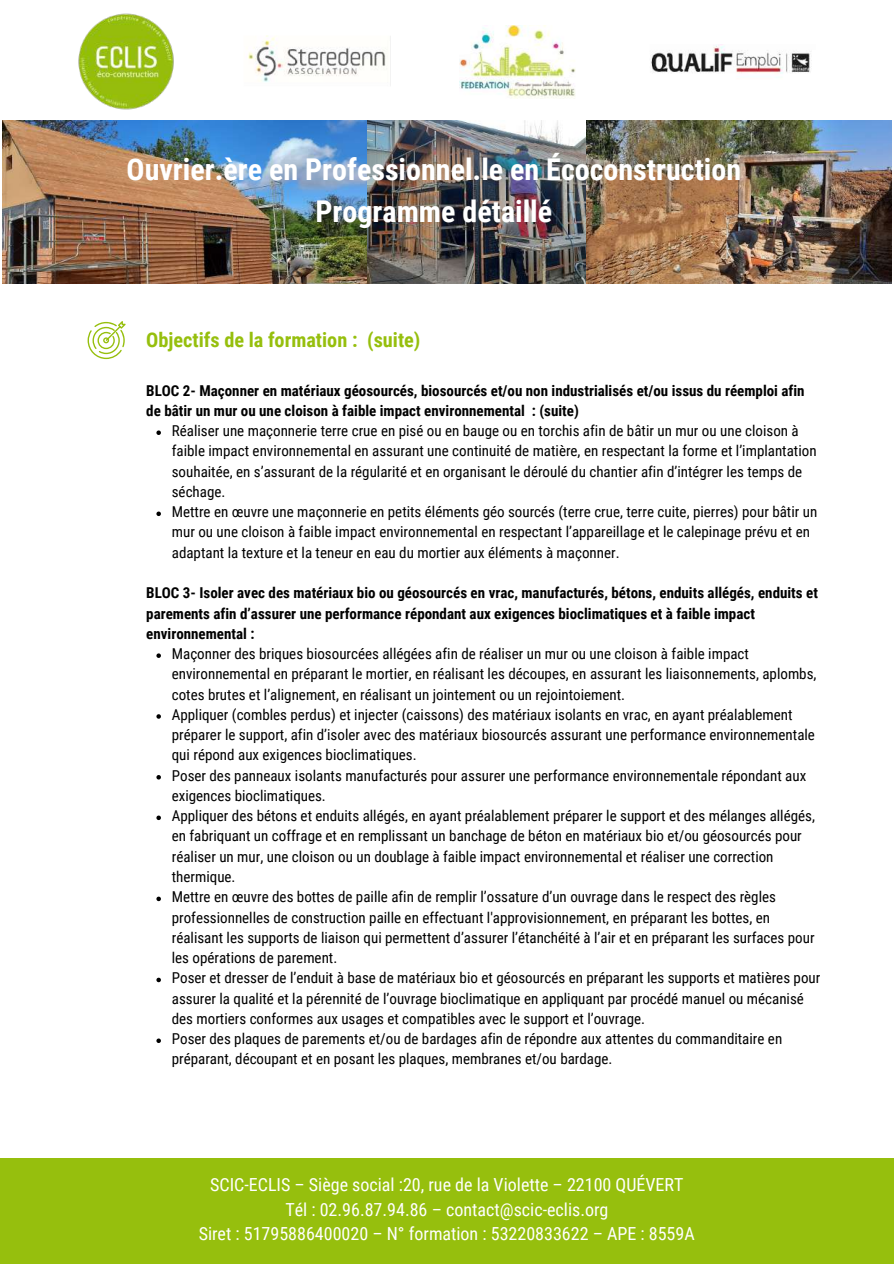
<style>
.page{position:relative;width:894px;height:1264px;background:#fff}
.page>*{position:absolute;margin:0;border:0;box-sizing:border-box;transform-origin:0 0}
.t1{font:700 30px/41.7px "Roboto Condensed";color:#fff;text-align:center}
.t2{font:700 20.25px "Roboto Condensed";color:#96bf0d}
.t3{font:18px/24.8px "Roboto Condensed";color:#fff;text-align:center}
.t4{font:15px/20.2px "Roboto Condensed";color:#000}
.t5{font:700 15px/20.2px "Roboto Condensed";color:#000}
</style>
<div class="page">
<svg style="left:88px;top:321px;width:38px;height:38px"></svg>
<svg style="left:156px;top:430px;width:5px;height:5px"></svg>
<svg style="left:156px;top:511px;width:5px;height:5px"></svg>
<svg style="left:156px;top:653px;width:5px;height:5px"></svg>
<svg style="left:156px;top:714px;width:5px;height:4px"></svg>
<svg style="left:156px;top:775px;width:5px;height:4px"></svg>
<svg style="left:156px;top:815px;width:5px;height:5px"></svg>
<svg style="left:156px;top:896px;width:5px;height:5px"></svg>
<svg style="left:156px;top:977px;width:5px;height:5px"></svg>
<svg style="left:156px;top:1038px;width:5px;height:5px"></svg>
<img style="left:2px;top:121px;width:551px;height:163px">
<img style="left:553px;top:121px;width:338px;height:163px">
<img style="left:78px;top:14px;width:96px;height:96px">
<img style="left:248px;top:36px;width:143px;height:50px">
<img style="left:459px;top:25px;width:116px;height:73px">
<img style="left:651px;top:44px;width:161px;height:30px">
<div style="left:0;top:1158px;width:893px;height:105px;background:#96bf0d"></div>
<h1 class="t1" style="left:126px;top:149px;width:616px">Ouvrier.ère en Professionnel.le en Écoconstruction<br>Programme détaillé</h1>
<h2 class="t2" style="left:146px;top:328px;width:275px">Objectifs de la formation : (suite)</h2>
<p class="t5" style="left:146px;top:380px;width:659px">BLOC 2- Maçonner en matériaux géosourcés, biosourcés et/ou non industrialisés et/ou issus du réemploi afin de bâtir un mur ou une cloison à faible impact environnemental : (suite)</p>
<p class="t4" style="left:172px;top:421px;width:646px">Réaliser une maçonnerie terre crue en pisé ou en bauge ou en torchis afin de bâtir un mur ou une cloison à faible impact environnemental en assurant une continuité de matière, en respectant la forme et l’implantation souhaitée, en s’assurant de la régularité et en organisant le déroulé du chantier afin d’intégrer les temps de séchage.<br>Mettre en œuvre une maçonnerie en petits éléments géo sourcés (terre crue, terre cuite, pierres) pour bâtir un mur ou une cloison à faible impact environnemental en respectant l’appareillage et le calepinage prévu et en adaptant la texture et la teneur en eau du mortier aux éléments à maçonner.</p>
<p class="t5" style="left:146px;top:583px;width:673px">BLOC 3- Isoler avec des matériaux bio ou géosourcés en vrac, manufacturés, bétons, enduits allégés, enduits et parements afin d’assurer une performance répondant aux exigences bioclimatiques et à faible impact environnemental :</p>
<p class="t4" style="left:172px;top:643px;width:650px">Maçonner des briques biosourcées allégées afin de réaliser un mur ou une cloison à faible impact environnemental en préparant le mortier, en réalisant les découpes, en assurant les liaisonnements, aplombs, cotes brutes et l’alignement, en réalisant un jointement ou un rejointoiement.<br>Appliquer (combles perdus) et injecter (caissons) des matériaux isolants en vrac, en ayant préalablement préparer le support, afin d’isoler avec des matériaux biosourcés assurant une performance environnementale qui répond aux exigences bioclimatiques.<br>Poser des panneaux isolants manufacturés pour assurer une performance environnementale répondant aux exigences bioclimatiques.<br>Appliquer des bétons et enduits allégés, en ayant préalablement préparer le support et des mélanges allégés, en fabriquant un coffrage et en remplissant un banchage de béton en matériaux bio et/ou géosourcés pour réaliser un mur, une cloison ou un doublage à faible impact environnemental et réaliser une correction thermique.<br>Mettre en œuvre des bottes de paille afin de remplir l’ossature d’un ouvrage dans le respect des règles professionnelles de construction paille en effectuant l'approvisionnement, en préparant les bottes, en réalisant les supports de liaison qui permettent d’assurer l’étanchéité à l’air et en préparant les surfaces pour les opérations de parement.<br>Poser et dresser de l’enduit à base de matériaux bio et géosourcés en préparant les supports et matières pour assurer la qualité et la pérennité de l’ouvrage bioclimatique en appliquant par procédé manuel ou mécanisé des mortiers conformes aux usages et compatibles avec le support et l’ouvrage.<br>Poser des plaques de parements et/ou de bardages afin de répondre aux attentes du commanditaire en préparant, découpant et en posant les plaques, membranes et/ou bardage.</p>
<p class="t3" style="left:199px;top:1172px;width:497px">SCIC-ECLIS – Siège social :20, rue de la Violette – 22100 QUÉVERT<br>Tél : 02.96.87.94.86 – contact@scic-eclis.org<br>Siret : 51795886400020 – N° formation : 53220833622 – APE : 8559A</p>
</div>
